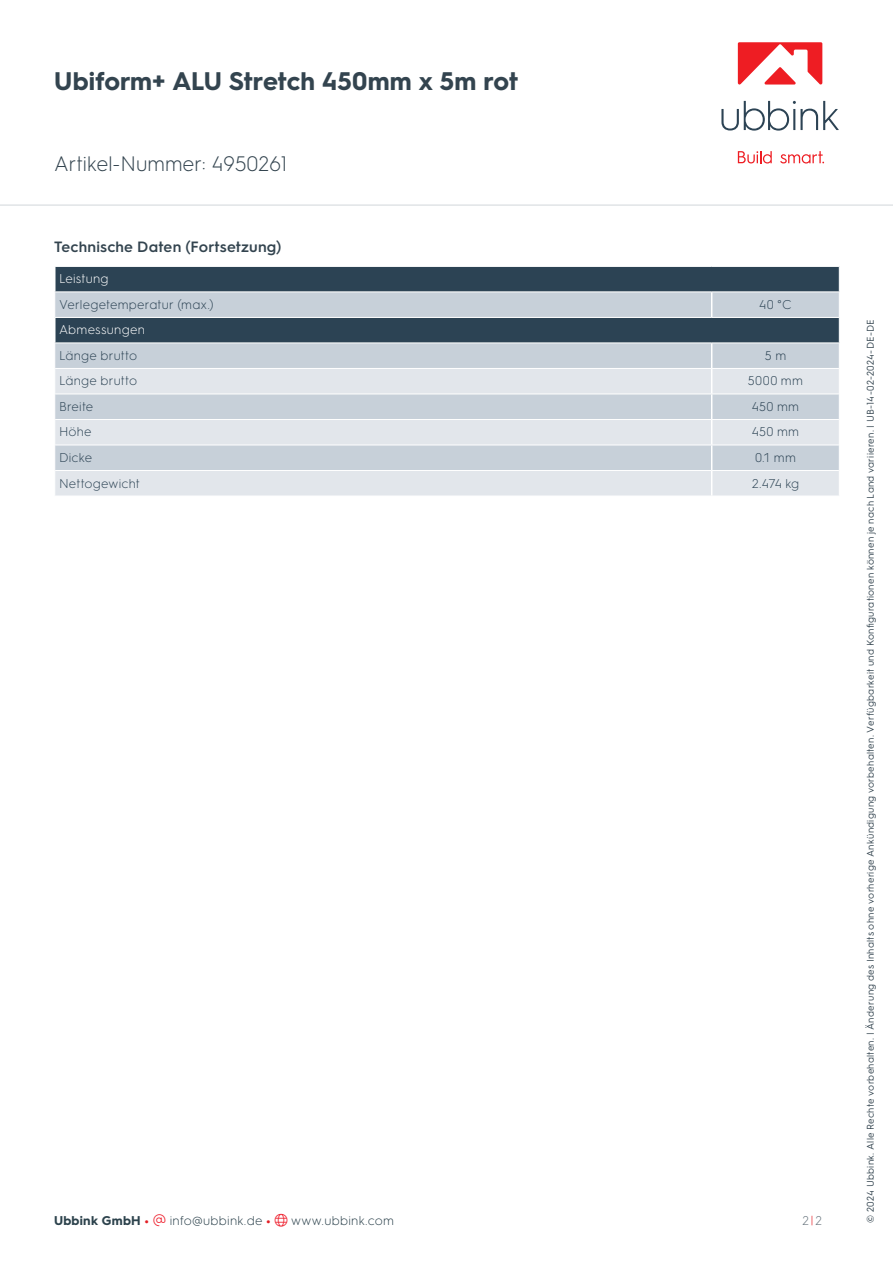
<style>
.page{position:relative;width:893px;height:1263px;background:#fff}
.page>*{position:absolute;margin:0;border:0;box-sizing:border-box;transform-origin:0 0}
.t1{font:700 25.5px "HGS3";color:#33444f}
.t2{font:300 21px "HGS3";color:#33444f}
.t3{font:600 15px "HGS3";letter-spacing:.01em;color:#33444f}
.t4{font:300 12.75px "HGS3";letter-spacing:.015em;color:#2c4354}
.t5{font:300 12.75px "HGS3";letter-spacing:.02em;color:#2c424c}
.t6{font:300 12.75px "HGS3";letter-spacing:.015em;color:#fff}
.t7{font:300 12.75px "HGS3";color:#66737c}
.t8{font:9.75px "HGS3";letter-spacing:.03em;color:#33444f}
.s1{font-weight:700}
.s2{font-weight:700;color:#e31e25}
.s3{color:#ee1f2d}
.s4{color:#e31e25}
</style>
<div class="page">
<div style="left:56px;top:267px;width:783px;height:24px;background:#2c4354"></div>
<svg style="left:55px;top:292px;width:784px;height:76px;background:#95a2ae"></svg>
<svg style="left:55px;top:369px;width:784px;height:127px;background:#d7dde4"></svg>
<svg style="left:711px;top:292px;width:1px;height:25px"></svg>
<hr style="left:54px;top:317px;width:658px;height:1px;background:#fff">
<hr style="left:712px;top:317px;width:128px;height:1px;background:#fff">
<hr style="left:54px;top:318px;width:2px;height:24px;background:#fff">
<hr style="left:54px;top:342px;width:658px;height:1px;background:#fff">
<hr style="left:712px;top:342px;width:128px;height:1px;background:#fff">
<hr style="left:55px;top:393px;width:657px;height:1px;background:#fff">
<hr style="left:712px;top:393px;width:127px;height:1px;background:#fff">
<hr style="left:55px;top:419px;width:657px;height:1px;background:#fff">
<hr style="left:712px;top:419px;width:127px;height:1px;background:#fff">
<hr style="left:55px;top:445px;width:657px;height:1px;background:#fff">
<hr style="left:712px;top:445px;width:127px;height:1px;background:#fff">
<hr style="left:55px;top:470px;width:657px;height:1px;background:#fff">
<hr style="left:712px;top:470px;width:127px;height:1px;background:#fff">
<svg style="left:711px;top:343px;width:1px;height:153px"></svg>
<svg style="left:839px;top:267px;width:1px;height:76px"></svg>
<hr style="left:0;top:204px;width:893px;height:2px;background:#e1e4e6">
<svg style="left:721px;top:101px;width:118px;height:30px"></svg>
<svg style="left:738px;top:151px;width:34px;height:13px"></svg>
<svg style="left:780px;top:151px;width:44px;height:13px"></svg>
<svg style="left:738px;top:42px;width:84px;height:43px"></svg>
<h1 class="t1" style="left:54px;top:63px;width:465px">Ubiform+ ALU Stretch 450mm x 5m rot</h1>
<h2 class="t2" style="left:54px;top:150px;width:235px">Artikel-Nummer: 4950261</h2>
<h3 class="t3" style="left:54px;top:236px;width:229px">Technische Daten (Fortsetzung)</h3>
<h3 class="t6" style="left:59px;top:270px;width:51px">Leistung</h3>
<h3 class="t4" style="left:59px;top:296px;width:156px">Verlegetemperatur (max.)</h3>
<h3 class="t4" style="left:759px;top:296px;width:34px">40 °C</h3>
<h3 class="t6" style="left:59px;top:321px;width:87px">Abmessungen</h3>
<h3 class="t4" style="left:59px;top:347px;width:80px">Länge brutto</h3>
<h3 class="t4" style="left:765px;top:347px;width:23px">5 m</h3>
<h3 class="t4" style="left:59px;top:372px;width:80px">Länge brutto</h3>
<h3 class="t4" style="left:748px;top:372px;width:57px">5000 mm</h3>
<h3 class="t4" style="left:59px;top:398px;width:36px">Breite</h3>
<h3 class="t4" style="left:752px;top:398px;width:49px">450 mm</h3>
<h3 class="t4" style="left:59px;top:423px;width:34px">Höhe</h3>
<h3 class="t4" style="left:752px;top:423px;width:49px">450 mm</h3>
<h3 class="t4" style="left:59px;top:449px;width:35px">Dicke</h3>
<h3 class="t4" style="left:755px;top:449px;width:42px">0.1 mm</h3>
<h3 class="t4" style="left:59px;top:474px;width:82px">Nettogewicht</h3>
<h3 class="t4" style="left:752px;top:474px;width:49px">2.474 kg</h3>
<h3 class="t5" style="left:54px;top:1211px;width:342px"><span class="s1">Ubbink GmbH</span> <span class="s2">•</span> <span class="s3">▼</span> info@ubbink.de <span class="s2">•</span> <span class="s3">●□</span> www.ubbink.com</h3>
<h3 class="t7" style="left:802px;top:1211px;width:21px">2<span class="s4">|</span>2</h3>
<p class="t8" style="left:864px;top:1222px;width:905px;rotate:-90deg">© 2024 Ubbink. Alle Rechte vorbehalten. | Änderung des Inhalts ohne vorherige Ankündigung vorbehalten. Verfügbarkeit und Konfigurationen können je nach Land variieren. | UB-14-02-2024-DE-DE</p>
</div>
